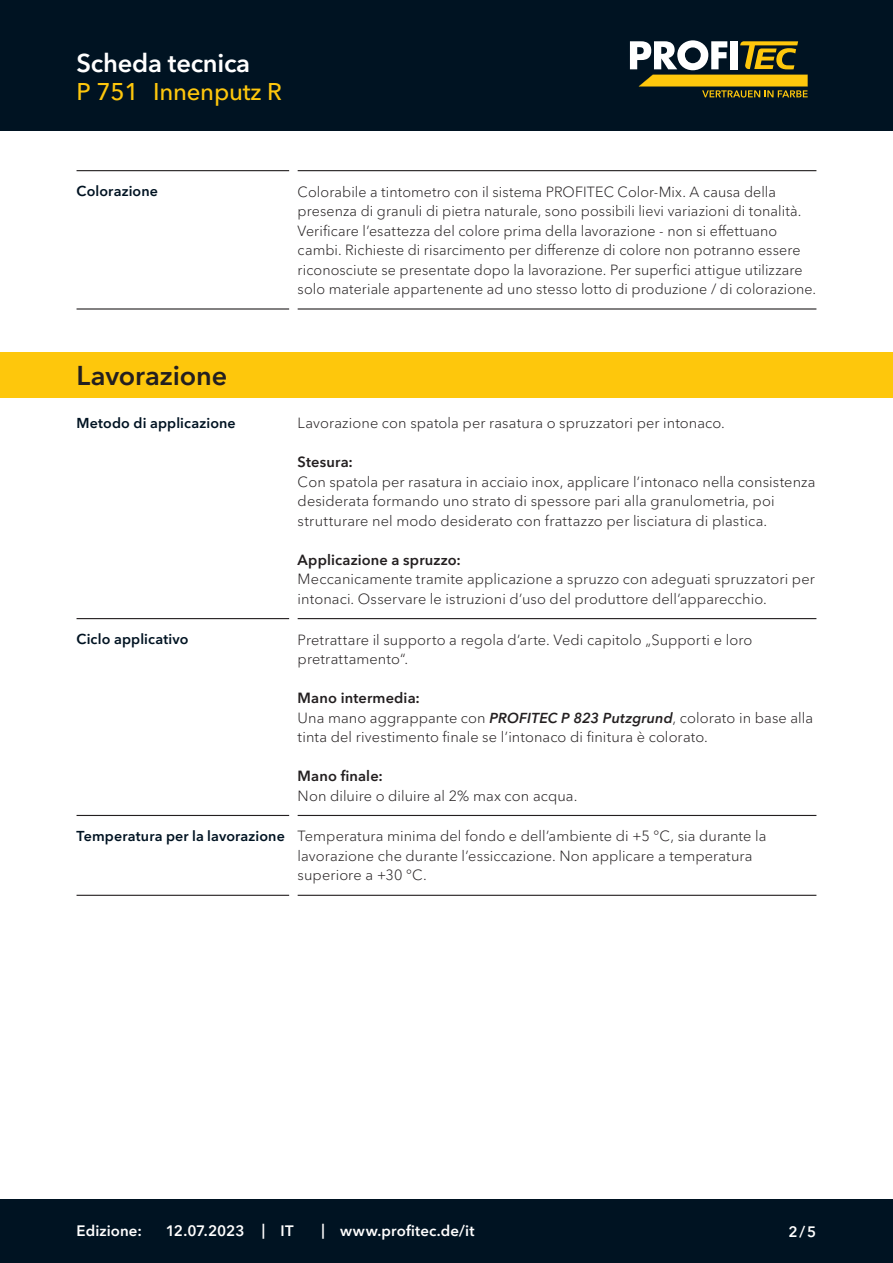
<style>
.page{position:relative;width:893px;height:1263px;background:#fff}
.page>*{position:absolute;margin:0;border:0;box-sizing:border-box;transform-origin:0 0}
.CB_AF_Kapitel_Uebers{font:600 27px "Avenir Next Cyr";letter-spacing:-.005em;color:#231f20}
.CB_AF_Kopf_TM{font:600 25.5px "Avenir Next Cyr";letter-spacing:-.01em;color:#fff}
.CB_AF_Kopf_Produktna{font:500 24px "Avenir Next Cyr";letter-spacing:-.01em;color:#fec70c}
.CB_AF_Fuss_Stand_lin{font:600 15px "Avenir Next Cyr";letter-spacing:.005em;color:#fff}
.CB_AF_Text_Standard{font:300 14.7px/19.5px "Avenir Next Cyr";letter-spacing:.005em;color:#231f20}
.CB_AF_Abschnitt_Uebe{font:600 14.25px "Avenir Next Cyr";letter-spacing:.01em;color:#001322}
.s1{font-weight:600}
.s2{font-weight:600;font-style:italic;font-size:14.4px}
</style>
<div class="page">
<div style="left:0;top:0;width:893px;height:131px;background:#001322"></div>
<div style="left:0;top:1199px;width:893px;height:64px;background:#001322"></div>
<svg style="left:630px;top:40px;width:178px;height:58px"></svg>
<hr style="left:77px;top:170px;width:212px;height:1px;background:#231f20">
<hr style="left:298px;top:170px;width:518px;height:1px;background:#231f20">
<hr style="left:77px;top:308px;width:212px;height:2px;background:#231f20">
<hr style="left:298px;top:308px;width:518px;height:2px;background:#231f20">
<hr style="left:77px;top:618px;width:212px;height:1px;background:#231f20">
<hr style="left:298px;top:618px;width:518px;height:1px;background:#231f20">
<hr style="left:77px;top:815px;width:212px;height:1px;background:#231f20">
<hr style="left:298px;top:815px;width:518px;height:1px;background:#231f20">
<hr style="left:77px;top:895px;width:212px;height:1px;background:#231f20">
<hr style="left:298px;top:895px;width:518px;height:1px;background:#231f20">
<div style="left:0;top:352px;width:893px;height:46px;background:#fec70c"></div>
<p class="CB_AF_Kopf_TM" style="left:77px;top:47px;width:175px">Scheda tecnica</p>
<p class="CB_AF_Kopf_Produktna" style="left:77px;top:78px;width:64px">P 751</p>
<p class="CB_AF_Kopf_Produktna" style="left:153px;top:78px;width:130px">Innenputz R</p>
<p class="CB_AF_Abschnitt_Uebe" style="left:77px;top:183px;width:83px">Colorazione</p>
<p class="CB_AF_Text_Standard" style="left:298px;top:182px;width:520px">Colorabile a tintometro con il sistema PROFITEC Color-Mix. A causa della presenza di granuli di pietra naturale, sono possibili lievi variazioni di tonalità.<br>Verificare l’esattezza del colore prima della lavorazione - non si effettuano cambi. Richieste di risarcimento per differenze di colore non potranno essere riconosciute se presentate dopo la lavorazione. Per superfici attigue utilizzare solo materiale appartenente ad uno stesso lotto di produzione / di colorazione.</p>
<p class="CB_AF_Kapitel_Uebers" style="left:77px;top:359px;width:152px">Lavorazione</p>
<p class="CB_AF_Abschnitt_Uebe" style="left:77px;top:414px;width:161px">Metodo di applicazione</p>
<p class="CB_AF_Text_Standard" style="left:298px;top:413px;width:429px">Lavorazione con spatola per rasatura o spruzzatori per intonaco.</p>
<p class="CB_AF_Text_Standard" style="left:298px;top:452px;width:519px"><span class="s1">Stesura:<br></span>Con spatola per rasatura in acciaio inox, applicare l’intonaco nella consistenza desiderata formando uno strato di spessore pari alla granulometria, poi strutturare nel modo desiderato con frattazzo per lisciatura di plastica.</p>
<p class="CB_AF_Text_Standard" style="left:298px;top:550px;width:519px"><span class="s1">Applicazione a spruzzo:<br></span>Meccanicamente tramite applicazione a spruzzo con adeguati spruzzatori per intonaci. Osservare le istruzioni d’uso del produttore dell’apparecchio.</p>
<p class="CB_AF_Abschnitt_Uebe" style="left:77px;top:631px;width:114px">Ciclo applicativo</p>
<p class="CB_AF_Text_Standard" style="left:298px;top:630px;width:456px">Pretrattare il supporto a regola d’arte. Vedi capitolo „Supporti e loro pretrattamento“.</p>
<p class="CB_AF_Text_Standard" style="left:298px;top:688px;width:517px"><span class="s1">Mano intermedia:<br></span>Una mano aggrappante con <span class="s2">PROFITEC P 823 Putzgrund</span>, colorato in base alla tinta del rivestimento finale se l’intonaco di finitura è colorato.</p>
<p class="CB_AF_Text_Standard" style="left:298px;top:766px;width:281px"><span class="s1">Mano finale:<br></span>Non diluire o diluire al 2% max con acqua.</p>
<p class="CB_AF_Abschnitt_Uebe" style="left:77px;top:827px;width:210px">Temperatura per la lavorazione</p>
<p class="CB_AF_Text_Standard" style="left:298px;top:826px;width:470px">Temperatura minima del fondo e dell’ambiente di +5 °C, sia durante la lavorazione che durante l’essiccazione. Non applicare a temperatura superiore a +30 °C.</p>
<p class="CB_AF_Fuss_Stand_lin" style="left:77px;top:1222px;width:67px">Edizione:</p>
<p class="CB_AF_Fuss_Stand_lin" style="left:166px;top:1222px;width:80px">12.07.2023</p>
<p class="CB_AF_Fuss_Stand_lin" style="left:262px;top:1221px;width:5px">|</p>
<p class="CB_AF_Fuss_Stand_lin" style="left:281px;top:1222px;width:14px">IT</p>
<p class="CB_AF_Fuss_Stand_lin" style="left:321px;top:1221px;width:5px">|</p>
<p class="CB_AF_Fuss_Stand_lin" style="left:340px;top:1222px;width:136px">www.profitec.de/it</p>
<p class="CB_AF_Fuss_Stand_lin" style="left:788px;top:1222px;width:29px">2/5</p>
</div>
